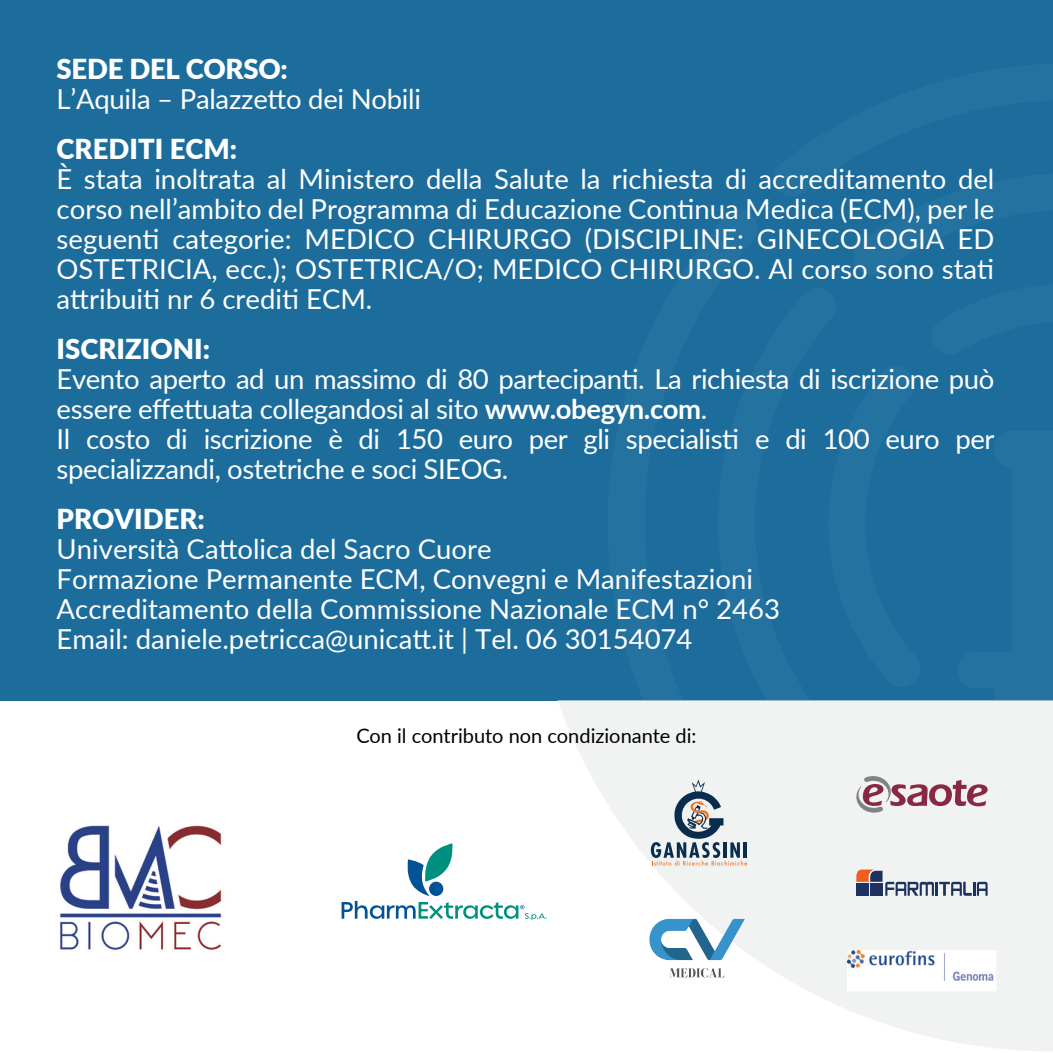
<style>
.page{position:relative;width:1053px;height:1053px;background:#fff}
.page>*{position:absolute;margin:0;border:0;box-sizing:border-box;transform-origin:0 0}
.t1{font:27.5px/30px "Lato";color:#fff}
.t2{font:900 27.5px "Lato";color:#fff}
.t3{font:20px "Lato";color:#000001}
.s1{font-weight:700}
</style>
<div class="page">
<div style="left:0;top:0;width:1052px;height:700px;background:#1c6d9c"></div>
<div style="left:528px;top:700px;width:524px;height:351px;background:linear-gradient(to bottom,#fafbfb,#fff)"></div>
<svg style="left:607px;top:700px;width:221px;height:263px;fill:#f1f3f2"></svg>
<img style="left:648px;top:917px;width:97px;height:60px">
<svg style="left:650px;top:779px;width:97px;height:86px"></svg>
<hr style="left:743px;top:842px;width:3px;height:15px;background:#0a2d4e">
<svg style="left:341px;top:843px;width:205px;height:76px"></svg>
<svg style="left:828px;top:700px;width:224px;height:351px"></svg>
<img style="left:60px;top:825px;width:162px;height:126px">
<p class="t2" style="left:57px;top:48px;width:233px">SEDE DEL CORSO:</p>
<p class="t1" style="left:57px;top:83px;width:366px">L’Aquila – Palazzetto dei Nobili</p>
<p class="t2" style="left:57px;top:128px;width:182px">CREDITI ECM:</p>
<p class="t1" style="left:57px;top:163px;width:939px;text-align:justify">È stata inoltrata al Ministero della Salute la richiesta di accreditamento del corso nell’ambito del Programma di Educazione Continua Medica (ECM), per le seguenti categorie: MEDICO CHIRURGO (DISCIPLINE: GINECOLOGIA ED OSTETRICIA, ecc.); OSTETRICA/O; MEDICO CHIRURGO. Al corso sono stati attribuiti nr 6 crediti ECM.</p>
<p class="t2" style="left:57px;top:328px;width:155px">ISCRIZIONI:</p>
<p class="t1" style="left:57px;top:363px;width:939px">Evento aperto ad un massimo di 80 partecipanti. La richiesta di iscrizione può essere effettuata collegandosi al sito <span class="s1">www.obegyn.com</span>.<br>Il costo di iscrizione è di 150 euro per gli specialisti e di 100 euro per specializzandi, ostetriche e soci SIEOG.</p>
<p class="t2" style="left:57px;top:498px;width:150px">PROVIDER:</p>
<p class="t1" style="left:57px;top:533px;width:724px">Università Cattolica del Sacro Cuore<br>Formazione Permanente ECM, Convegni e Manifestazioni Accreditamento della Commissione Nazionale ECM n° 2463<br>Email: daniele.petricca@unicatt.it | Tel. 06 30154074</p>
<p class="t3" style="left:356px;top:721px;width:342px">Con il contributo non condizionante di:</p>
</div>
